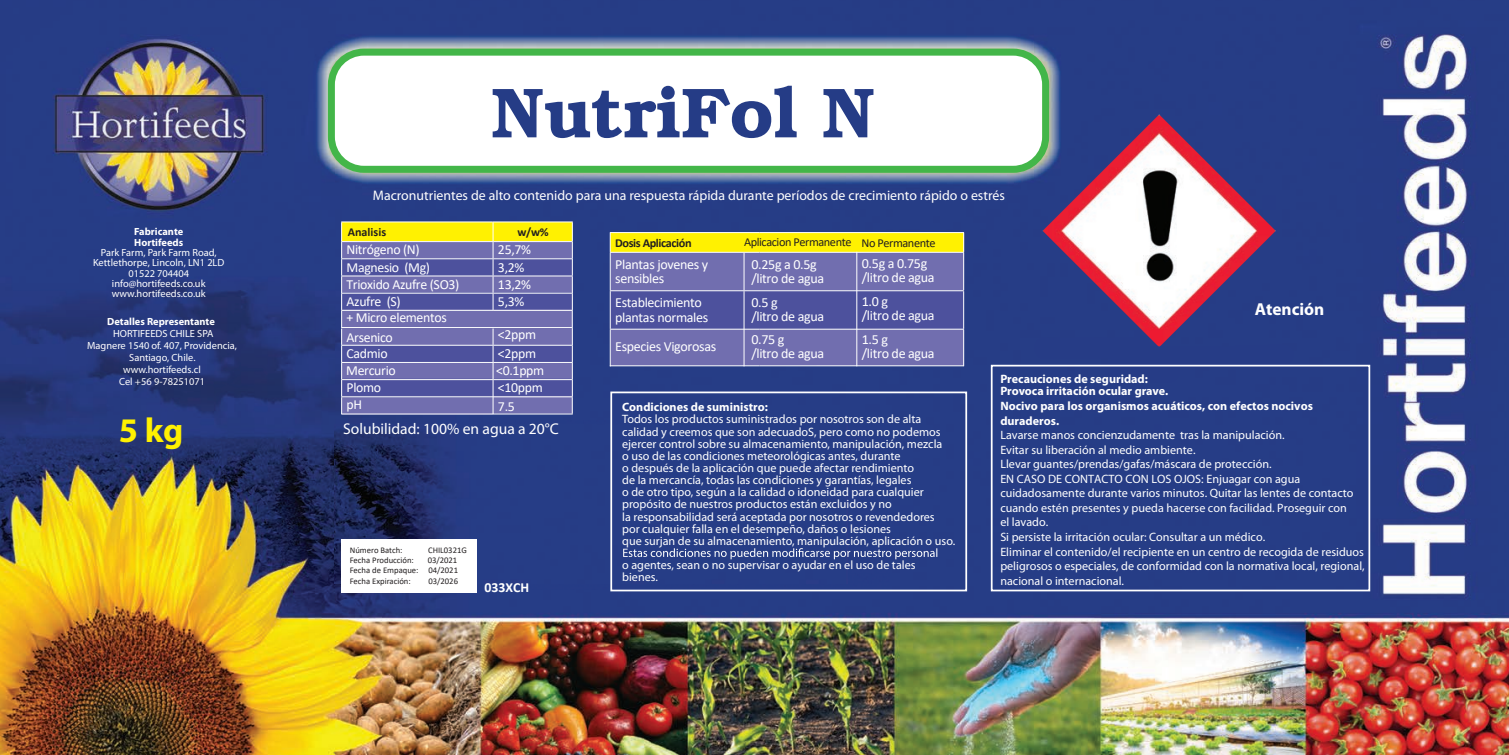
<style>
.page{position:relative;width:1509px;height:755px;background:#fff}
.page>*{position:absolute;margin:0;border:0;box-sizing:border-box;transform-origin:0 0}
.t1{font:600 70.88px "Bookman";color:#253c86}
.t2{font:700 34.65px "Myriad Pro";color:#fff101}
.t3{font:700 17.32px "Myriad Pro";color:#fff}
.t4{font:15.58px "Myriad Pro";color:#fff}
.t5{font:14px/13.8px "Calibri";letter-spacing:-.025em;color:#fff}
.t6{font:13.83px "Calibri";letter-spacing:-.025em;color:#fff}
.t7{font:13.83px "Myriad Pro";color:#fff}
.t8{font:700 13.83px "Calibri";letter-spacing:-.005em;color:#fff}
.t9{font:12.25px "Calibri";letter-spacing:-.035em;color:#231f20}
.t10{font:700 12.25px "Calibri";letter-spacing:-.035em;color:#231f20}
.t11{font:12.08px/12.1px "Myriad Pro";color:#fff}
.t12{font:700 12.08px/13px "Myriad Pro";color:#fff}
.t13{font:700 12.08px "Calibri";color:#231f20}
.t14{font:10.33px/10.3px "Myriad Pro";color:#fff;text-align:center}
.t15{font:700 10.33px/10.3px "Myriad Pro";color:#fff}
.t16{font:8.58px/10.3px "Calibri";color:#231f20;text-align:justify}
</style>
<div class="page">
<img style="left:0;top:0;width:1508px;height:754px">
<div style="left:438px;top:420px;width:451px;height:169px;background:#253c86"></div>
<img style="left:334px;top:424px;width:513px;height:159px">
<img style="left:334px;top:53px;width:708px;height:114px">
<hr style="left:341px;top:221px;width:151px;height:1px;background:#fff">
<hr style="left:492px;top:221px;width:80px;height:1px;background:#fff">
<svg style="left:341px;top:222px;width:232px;height:192px;background:#7b7a9d"></svg>
<hr style="left:341px;top:413px;width:231px;height:1px;background:#fff">
<svg style="left:623px;top:547px;width:314px;height:12px;background:#4e619c"></svg>
<div style="left:610px;top:391px;width:357px;height:200px;border:2px solid #fff"></div>
<svg style="left:609px;top:232px;width:355px;height:133px;background:#7e7b92"></svg>
<hr style="left:743px;top:252px;width:1px;height:38px;background:#fff">
<hr style="left:963px;top:252px;width:1px;height:38px;background:#fff">
<hr style="left:743px;top:291px;width:1px;height:75px;background:#fff">
<hr style="left:963px;top:291px;width:1px;height:37px;background:#fff">
<hr style="left:609px;top:252px;width:150px;height:1px;background:#fff">
<hr style="left:609px;top:252px;width:1px;height:38px;background:#fff">
<hr style="left:759px;top:252px;width:204px;height:1px;background:#fff">
<hr style="left:609px;top:290px;width:354px;height:1px;background:#fff">
<hr style="left:609px;top:291px;width:1px;height:37px;background:#fff">
<hr style="left:609px;top:328px;width:150px;height:1px;background:#fff">
<hr style="left:609px;top:329px;width:1px;height:37px;background:#fff">
<hr style="left:759px;top:328px;width:204px;height:1px;background:#fff">
<hr style="left:963px;top:329px;width:1px;height:37px;background:#fff">
<hr style="left:609px;top:365px;width:150px;height:1px;background:#fff">
<hr style="left:759px;top:365px;width:204px;height:1px;background:#fff">
<hr style="left:856px;top:251px;width:1px;height:115px;background:#fff">
<div style="left:341px;top:539px;width:135px;height:53px;background:#fff"></div>
<img style="left:1042px;top:115px;width:234px;height:220px">
<div style="left:1030px;top:335px;width:266px;height:47px;background:#263c86"></div>
<div style="left:990px;top:364px;width:379px;height:227px;border:2px solid #fff"></div>
<div style="left:328px;top:49px;width:720px;height:124px;border:7px solid #43b649;border-radius:32px"></div>
<p class="t15" style="left:134px;top:226px;width:51px">Fabricante<br>Hortifeeds</p>
<p class="t14" style="left:93px;top:247px;width:133px">Park Farm, Park Farm Road,<br>Kettlethorpe, Lincoln, LN1 2LD<br>01522 704404 info@hortifeeds.co.uk www.hortifeeds.co.uk</p>
<p class="t15" style="left:107px;top:315px;width:109px">Detalles Representante</p>
<p class="t14" style="left:87px;top:327px;width:151px;line-height:12.1px">HORTIFEEDS CHILE SPA<br>Magnere 1540 of. 407, Providencia,<br>Santiago, Chile.<br>www.hortifeeds.cl<br>Cel +56 9-78251071</p>
<h2 class="t2" style="left:119px;top:407px;width:66px">5 kg</h2>
<h1 class="t1" style="left:491px;top:70px;width:385px">NutriFol N</h1>
<p class="t7" style="left:373px;top:186px;width:633px">Macronutrientes de alto contenido para una respuesta rápida durante períodos de crecimiento rápido o estrés</p>
<p class="t13" style="left:348px;top:223px;width:40px">Analisis</p>
<p class="t13" style="left:517px;top:223px;width:33px">w/w%</p>
<p class="t6" style="left:346px;top:240px;width:75px">Nitrógeno (N)</p>
<p class="t6" style="left:498px;top:240px;width:35px">25,7%</p>
<p class="t6" style="left:346px;top:257px;width:85px">Magnesio (Mg)</p>
<p class="t6" style="left:498px;top:257px;width:28px">3,2%</p>
<p class="t6" style="left:346px;top:274px;width:114px">Trioxido Azufre (SO3)</p>
<p class="t6" style="left:498px;top:274px;width:35px">13,2%</p>
<p class="t6" style="left:346px;top:291px;width:56px">Azufre (S)</p>
<p class="t6" style="left:498px;top:291px;width:28px">5,3%</p>
<p class="t6" style="left:346px;top:308px;width:102px">+ Micro elementos</p>
<p class="t6" style="left:346px;top:327px;width:48px">Arsenico</p>
<p class="t6" style="left:498px;top:324px;width:40px">&lt;2ppm</p>
<p class="t6" style="left:346px;top:343px;width:43px">Cadmio</p>
<p class="t6" style="left:498px;top:343px;width:40px">&lt;2ppm</p>
<p class="t10" style="left:615px;top:234px;width:78px">Dosis Aplicación</p>
<p class="t5" style="left:615px;top:257px;width:95px">Plantas jovenes y sensibles</p>
<p class="t5" style="left:615px;top:295px;width:95px;line-height:15px">Establecimiento plantas normales</p>
<p class="t5" style="left:615px;top:339px;width:102px">Especies Vigorosas</p>
<p class="t9" style="left:744px;top:233px;width:193px">Aplicacion Permanente No Permanente</p>
<p class="t5" style="left:861px;top:256px;width:74px">0.5g a 0.75g /litro de agua</p>
<p class="t5" style="left:861px;top:294px;width:74px">1.0 g<br>/litro de agua</p>
<p class="t5" style="left:861px;top:331px;width:74px">1.5 g<br>/litro de agua</p>
<p class="t5" style="left:751px;top:257px;width:74px">0.25g a 0.5g /litro de agua</p>
<p class="t5" style="left:751px;top:295px;width:74px">0.5 g<br>/litro de agua</p>
<p class="t5" style="left:751px;top:332px;width:74px">0.75 g<br>/litro de agua</p>
<h3 class="t3" style="left:1254px;top:298px;width:71px">Atención</h3>
<p class="t6" style="left:346px;top:361px;width:51px">Mercurio</p>
<p class="t6" style="left:496px;top:361px;width:50px">&lt;0.1ppm</p>
<p class="t6" style="left:346px;top:377px;width:36px">Plomo</p>
<p class="t6" style="left:498px;top:378px;width:46px">&lt;10ppm</p>
<p class="t6" style="left:346px;top:394px;width:17px">pH</p>
<p class="t6" style="left:498px;top:396px;width:18px">7.5</p>
<p class="t12" style="left:622px;top:400px;width:147px">Condiciones de suministro:</p>
<p class="t11" style="left:622px;top:413px;width:334px">Todos los productos suministrados por nosotros son de alta calidad y creemos que son adecuadoS, pero como no podemos ejercer control sobre su almacenamiento, manipulación, mezcla<br>o uso de las condiciones meteorológicas antes, durante<br>o después de la aplicación que puede afectar rendimiento<br>de la mercancía, todas las condiciones y garantías, legales<br>o de otro tipo, según a la calidad o idoneidad para cualquier propósito de nuestros productos están excluidos y no<br>la responsabilidad será aceptada por nosotros o revendedores por cualquier falla en el desempeño, daños o lesiones<br>que surjan de su almacenamiento, manipulación, aplicación o uso.</p>
<p class="t11" style="left:622px;top:558px;width:295px">o agentes, sean o no supervisar o ayudar en el uso de tales bienes.</p>
<p class="t4" style="left:343px;top:419px;width:217px">Solubilidad: 100% en agua a 20°C</p>
<p class="t16" style="left:350px;top:544px;width:54px">Número Batch:</p>
<p class="t16" style="left:428px;top:544px;width:40px">CHIL0321G</p>
<p class="t16" style="left:350px;top:554px;width:66px">Fecha Producción:</p>
<p class="t16" style="left:350px;top:554px;width:110px;text-indent:78px">03/2021<br>Fecha de Empaque: 04/2021<br>Fecha Expiración:</p>
<p class="t16" style="left:428px;top:575px;width:31px">03/2026</p>
<p class="t8" style="left:484px;top:577px;width:46px">033XCH</p>
<p class="t12" style="left:1000px;top:371px;width:169px">Precauciones de seguridad:<br>Provoca irritación ocular grave.</p>
<p class="t12" style="left:1000px;top:398px;width:314px;line-height:14.5px">Nocivo para los organismos acuáticos, con efectos nocivos duraderos.</p>
<p class="t11" style="left:1000px;top:427px;width:366px;line-height:14.5px">Lavarse manos concienzudamente tras la manipulación.<br>Evitar su liberación al medio ambiente.<br>Llevar guantes/prendas/gafas/máscara de protección.<br>EN CASO DE CONTACTO CON LOS OJOS: Enjuagar con agua cuidadosamente durante varios minutos. Quitar las lentes de contacto cuando estén presentes y pueda hacerse con facilidad. Proseguir con<br>el lavado.<br>Si persiste la irritación ocular: Consultar a un médico.<br>Eliminar el contenido/el recipiente en un centro de recogida de residuos peligrosos o especiales, de conformidad con la normativa local, regional, nacional o internacional.</p>
</div>
